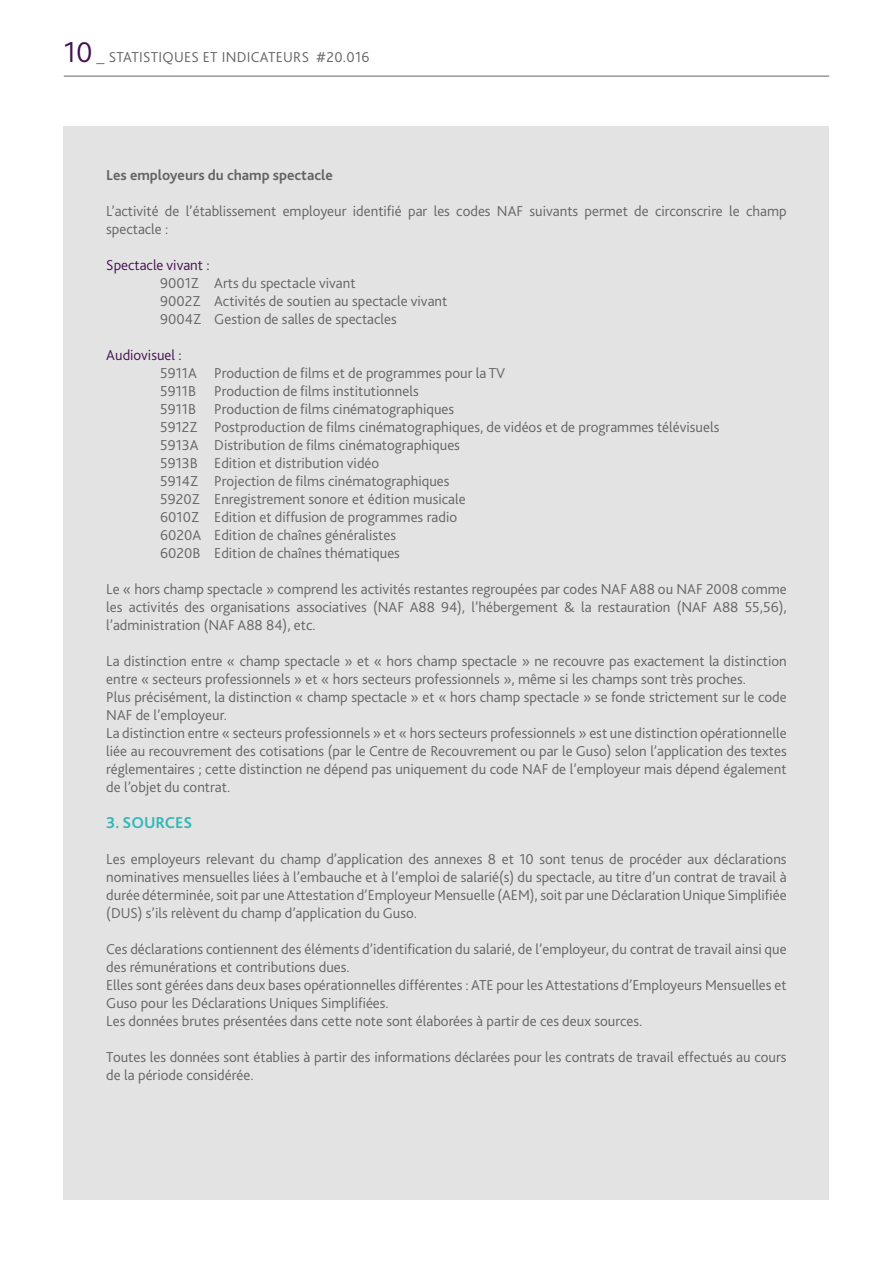
<style>
.page{position:relative;width:893px;height:1263px;background:#fff}
.page>*{position:absolute;margin:0;border:0;box-sizing:border-box;transform-origin:0 0}
.t1{font:700 16.5px "Bliss 2";color:#33b7b7}
.t2{font:300 15px/18px "Bliss 2";color:#646363}
.t3{font:300 15px "Bliss 2";letter-spacing:.02em;color:#646363}
.t4{font:700 15px "Bliss 2";color:#646363}
.t5{font:300 15px "Bliss 2";color:#441051}
.s1{font-size:30px;color:#441051}
.s2{font-size:18px}
</style>
<div class="page">
<hr style="left:64px;top:76px;width:765px;height:1px;background:#646363">
<div style="left:64px;top:126px;width:765px;height:1073px;background:#e3e3e3"></div>
<p class="t3" style="left:64px;top:47px;width:307px"><span class="s1">10</span> <span class="s2">_</span> STATISTIQUES ET INDICATEURS #20.016</p>
<p class="t4" style="left:106px;top:166px;width:228px">Les employeurs du champ spectacle</p>
<p class="t2" style="left:106px;top:202px;width:682px">L’activité de l’établissement employeur identifié par les codes NAF suivants permet de circonscrire le champ spectacle :</p>
<p class="t5" style="left:106px;top:256px;width:105px">Spectacle vivant :</p>
<p class="t2" style="left:160px;top:274px;width:289px">9001Z Arts du spectacle vivant<br>9002Z Activités de soutien au spectacle vivant<br>9004Z Gestion de salles de spectacles</p>
<p class="t5" style="left:106px;top:346px;width:77px">Audiovisuel :</p>
<p class="t2" style="left:160px;top:364px;width:561px">5911A Production de films et de programmes pour la TV<br>5911B Production de films institutionnels<br>5911B Production de films cinématographiques<br>5912Z Postproduction de films cinématographiques, de vidéos et de programmes télévisuels 5913A Distribution de films cinématographiques<br>5913B Edition et distribution vidéo<br>5914Z Projection de films cinématographiques<br>5920Z Enregistrement sonore et édition musicale<br>6010Z Edition et diffusion de programmes radio<br>6020A Edition de chaînes généralistes<br>6020B Edition de chaînes thématiques</p>
<p class="t2" style="left:106px;top:580px;width:682px;text-align:justify">Le « hors champ spectacle » comprend les activités restantes regroupées par codes NAF A88 ou NAF 2008 comme les activités des organisations associatives (NAF A88 94), l’hébergement &amp; la restauration (NAF A88 55,56), l’administration (NAF A88 84), etc.</p>
<p class="t2" style="left:106px;top:652px;width:682px">La distinction entre « champ spectacle » et « hors champ spectacle » ne recouvre pas exactement la distinction entre « secteurs professionnels » et « hors secteurs professionnels », même si les champs sont très proches.<br>Plus précisément, la distinction « champ spectacle » et « hors champ spectacle » se fonde strictement sur le code NAF de l’employeur.<br>La distinction entre « secteurs professionnels » et « hors secteurs professionnels » est une distinction opérationnelle liée au recouvrement des cotisations (par le Centre de Recouvrement ou par le Guso) selon l’application des textes réglementaires ; cette distinction ne dépend pas uniquement du code NAF de l’employeur mais dépend également de l’objet du contrat.</p>
<p class="t1" style="left:106px;top:812px;width:88px">3. SOURCES</p>
<p class="t2" style="left:106px;top:850px;width:682px;text-align:justify">Les employeurs relevant du champ d’application des annexes 8 et 10 sont tenus de procéder aux déclarations nominatives mensuelles liées à l’embauche et à l’emploi de salarié(s) du spectacle, au titre d’un contrat de travail à durée déterminée, soit par une Attestation d’Employeur Mensuelle (AEM), soit par une Déclaration Unique Simplifiée (DUS) s’ils relèvent du champ d’application du Guso.</p>
<p class="t2" style="left:106px;top:940px;width:682px">Ces déclarations contiennent des éléments d’identification du salarié, de l’employeur, du contrat de travail ainsi que des rémunérations et contributions dues.<br>Elles sont gérées dans deux bases opérationnelles différentes : ATE pour les Attestations d’Employeurs Mensuelles et Guso pour les Déclarations Uniques Simplifiées.<br>Les données brutes présentées dans cette note sont élaborées à partir de ces deux sources.</p>
<p class="t2" style="left:106px;top:1048px;width:682px">Toutes les données sont établies à partir des informations déclarées pour les contrats de travail effectués au cours de la période considérée.</p>
</div>
